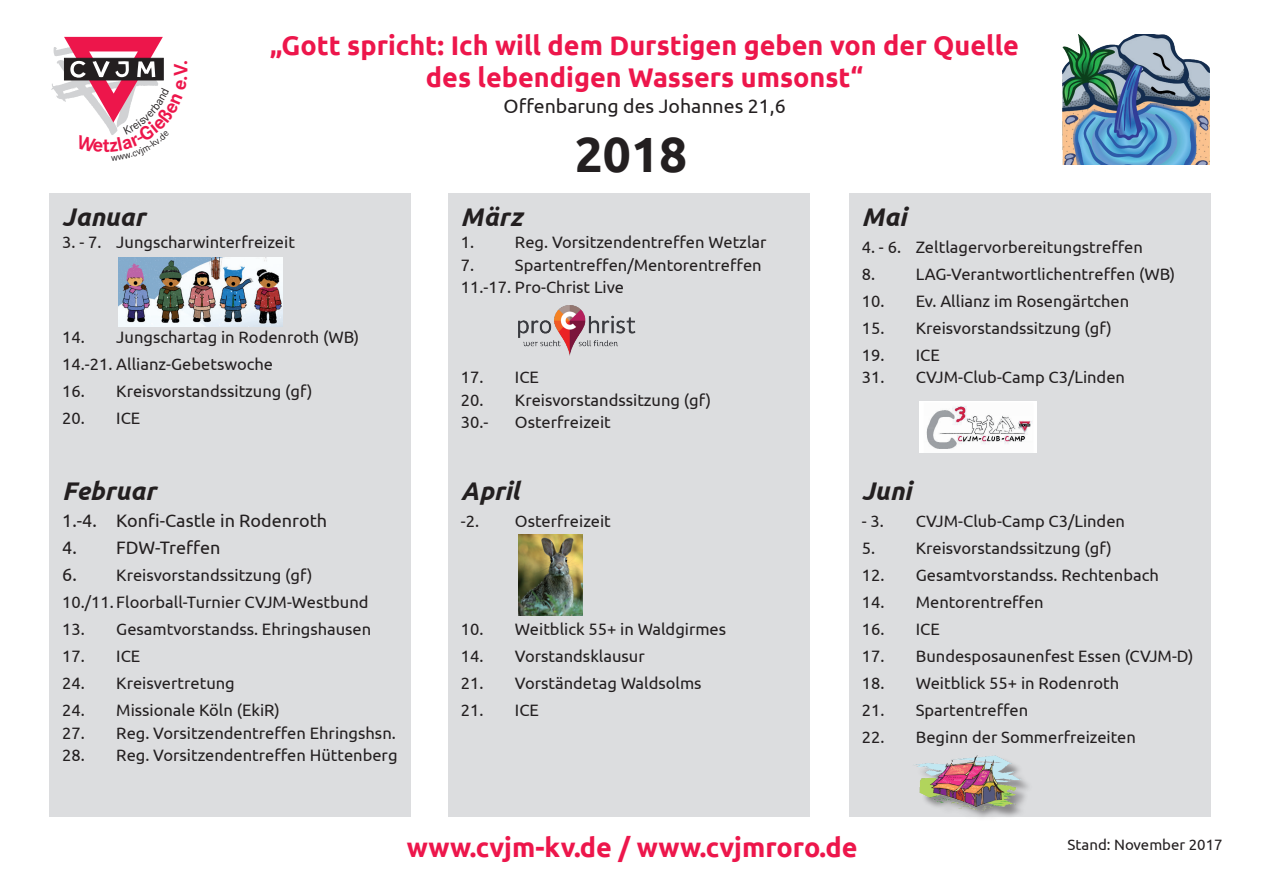
<style>
.page{position:relative;width:1263px;height:893px;background:#fff}
.page>*{position:absolute;margin:0;border:0;box-sizing:border-box;transform-origin:0 0}
.t1{font:700 49.5px "Ubuntu";color:#231f20}
.t2{font:700 27px/32.4px "Ubuntu";color:#ed164b;text-align:center}
.t3{font:italic 700 25.5px "Ubuntu";color:#231f20}
.t4{font:19.5px "Ubuntu";color:#231f20}
.t5{font:18px "Ubuntu";color:#231f20}
.t6{font:16.5px/27px "Ubuntu";color:#231f20}
.t7{font:15px "Ubuntu";color:#231f20}
.s1{font-size:18px}
</style>
<div class="page">
<div style="left:50px;top:193px;width:361px;height:623px;background:#dcdddf"></div>
<div style="left:448px;top:193px;width:362px;height:623px;background:#dcdddf"></div>
<div style="left:849px;top:193px;width:361px;height:623px;background:#dcdddf"></div>
<img style="left:118px;top:258px;width:165px;height:68px">
<img style="left:919px;top:401px;width:118px;height:51px">
<div style="left:915px;top:757px;width:119px;height:65px;background:#231f20;opacity:.45"></div>
<img style="left:915px;top:755px;width:108px;height:56px">
<img style="left:1062px;top:34px;width:148px;height:131px">
<img style="left:518px;top:305px;width:118px;height:51px">
<img style="left:519px;top:535px;width:64px;height:80px">
<svg style="left:51px;top:37px;width:113px;height:98px"></svg>
<h2 class="t2" style="left:270px;top:29px;width:750px">„Gott spricht: Ich will dem Durstigen geben von der Quelle des lebendigen Wassers umsonst“</h2>
<p class="t4" style="left:503px;top:94px;width:284px">Offenbarung des Johannes 21,6</p>
<h3 class="t3" style="left:62px;top:201px;width:85px">Januar</h3>
<p class="t6" style="left:62px;top:229px;width:234px">3. - 7. Jungscharwinterfreizeit</p>
<p class="t6" style="left:62px;top:323px;width:298px">14. Jungschartag in Rodenroth (WB)<br>14.-21. Allianz-Gebetswoche</p>
<p class="t6" style="left:62px;top:377px;width:252px">16. Kreisvorstandssitzung (gf)</p>
<p class="t6" style="left:62px;top:404px;width:80px">20. ICE</p>
<h3 class="t3" style="left:62px;top:476px;width:95px">Februar</h3>
<p class="t5" style="left:62px;top:510px;width:266px">1.-4. Konfi-Castle in Rodenroth</p>
<p class="t5" style="left:62px;top:537px;width:160px">4. FDW-Treffen</p>
<p class="t6" style="left:62px;top:562px;width:308px"><span class="s1">6.</span> Kreisvorstandssitzung (gf)<br>10./11. Floorball-Turnier CVJM-Westbund</p>
<p class="t6" style="left:62px;top:616px;width:310px">13. Gesamtvorstandss. Ehringshausen</p>
<p class="t6" style="left:62px;top:642px;width:80px">17. ICE</p>
<p class="t6" style="left:62px;top:669px;width:174px">24. Kreisvertretung</p>
<p class="t6" style="left:62px;top:696px;width:219px">24. Missionale Köln (EkiR)</p>
<p class="t6" style="left:62px;top:719px;width:335px">27. Reg. Vorsitzendentreffen Ehringshsn.</p>
<p class="t6" style="left:62px;top:741px;width:337px">28. Reg. Vorsitzendentreffen Hüttenberg</p>
<h1 class="t1" style="left:575px;top:124px;width:114px">2018</h1>
<h3 class="t3" style="left:461px;top:201px;width:63px">März</h3>
<p class="t6" style="left:461px;top:229px;width:15px">1.</p>
<p class="t6" style="left:515px;top:229px;width:253px">Reg. Vorsitzendentreffen Wetzlar</p>
<p class="t6" style="left:461px;top:251px;width:15px">7.</p>
<p class="t6" style="left:461px;top:253px;width:302px;line-height:22.5px;text-indent:54px">Spartentreffen/Mentorentreffen<br>11.-17. Pro-Christ Live</p>
<p class="t6" style="left:461px;top:364px;width:80px">17. ICE</p>
<p class="t6" style="left:461px;top:388px;width:252px;line-height:22.5px">20. Kreisvorstandssitzung (gf)<br>30.-</p>
<p class="t6" style="left:515px;top:409px;width:97px">Osterfreizeit</p>
<h3 class="t3" style="left:461px;top:476px;width:60px">April</h3>
<p class="t6" style="left:461px;top:508px;width:20px">-2.</p>
<p class="t6" style="left:515px;top:508px;width:97px">Osterfreizeit</p>
<p class="t6" style="left:461px;top:616px;width:267px">10. Weitblick 55+ in Waldgirmes</p>
<p class="t6" style="left:461px;top:643px;width:185px">14. Vorstandsklausur</p>
<p class="t6" style="left:461px;top:669px;width:242px">21. Vorständetag Waldsolms</p>
<p class="t6" style="left:461px;top:696px;width:80px">21. ICE</p>
<h3 class="t3" style="left:862px;top:201px;width:46px">Mai</h3>
<p class="t6" style="left:862px;top:233px;width:283px">4. - 6. Zeltlagervorbereitungstreffen<br>8.</p>
<p class="t6" style="left:916px;top:260px;width:261px">LAG-Verantwortlichentreffen (WB)</p>
<p class="t6" style="left:862px;top:287px;width:269px">10. Ev. Allianz im Rosengärtchen</p>
<p class="t6" style="left:862px;top:314px;width:252px">15. Kreisvorstandssitzung (gf)</p>
<p class="t6" style="left:862px;top:341px;width:80px">19. ICE</p>
<p class="t6" style="left:862px;top:363px;width:265px">31. CVJM-Club-Camp C3/Linden</p>
<h3 class="t3" style="left:862px;top:476px;width:51px">Juni</h3>
<p class="t6" style="left:862px;top:508px;width:24px">- 3.</p>
<p class="t6" style="left:916px;top:508px;width:211px">CVJM-Club-Camp C3/Linden</p>
<p class="t6" style="left:862px;top:535px;width:15px">5.</p>
<p class="t6" style="left:916px;top:535px;width:198px">Kreisvorstandssitzung (gf)</p>
<p class="t6" style="left:862px;top:562px;width:298px">12. Gesamtvorstandss. Rechtenbach</p>
<p class="t6" style="left:862px;top:588px;width:183px">14. Mentorentreffen</p>
<p class="t6" style="left:862px;top:615px;width:80px">16. ICE</p>
<p class="t6" style="left:862px;top:642px;width:333px">17. Bundesposaunenfest Essen (CVJM-D)</p>
<p class="t6" style="left:862px;top:669px;width:259px">18. Weitblick 55+ in Rodenroth</p>
<p class="t6" style="left:862px;top:696px;width:168px">21. Spartentreffen</p>
<p class="t6" style="left:862px;top:723px;width:276px">22. Beginn der Sommerfreizeiten</p>
<h2 class="t2" style="left:407px;top:831px;width:452px">www.cvjm-kv.de / www.cvjmroro.de</h2>
<p class="t7" style="left:1068px;top:836px;width:156px">Stand: November 2017</p>
</div>
